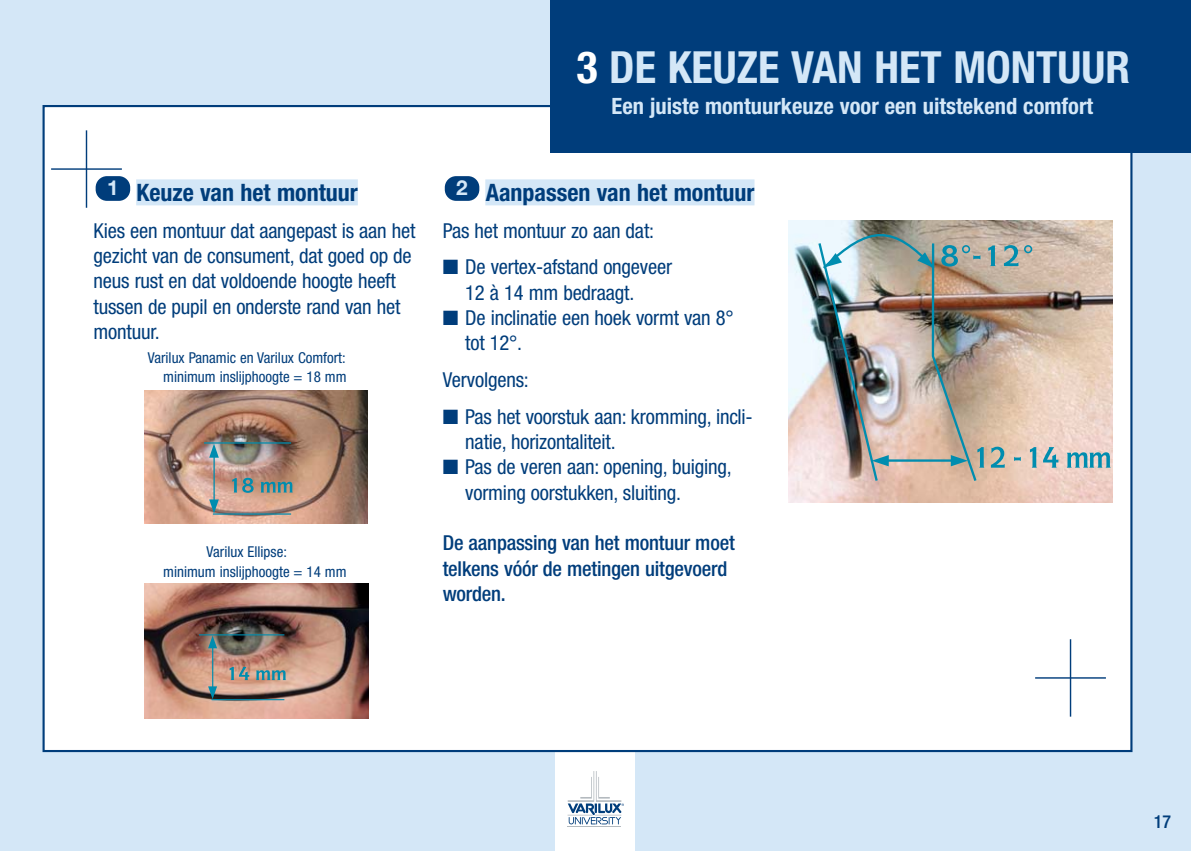
<style>
.page{position:relative;width:1191px;height:851px;background:#fff}
.page>*{position:absolute;margin:0;border:0;box-sizing:border-box;transform-origin:0 0}
.t1{font:700 condensed 44.4px "Helvetica Neue";color:#d4e7f7}
.t2{font:700 condensed 24px "Helvetica Neue";color:#003d7b}
.t3{font:700 condensed 22.4px "Helvetica Neue";color:#d4e7f7}
.t4{font:700 20.8px "Helvetica Neue";color:#d4e7f7}
.t5{font:condensed 20.6px/25.4px "Helvetica Neue";letter-spacing:-.01em;color:#003d7b}
.t6{font:500 condensed 20.6px/25.4px "Helvetica Neue";letter-spacing:-.01em;color:#003d7b}
.t7{font:500 condensed 18px "Helvetica Neue";color:#003d7b}
.t8{font:condensed 15px/18.8px "Helvetica Neue";color:#003d7b;text-align:right}
.s1{color:#fff}
</style>
<div class="page">
<div style="left:0;top:0;width:1190px;height:850px;background:#d4e7f7"></div>
<div style="left:556px;top:752px;width:79px;height:98px;background:#fff"></div>
<hr style="left:567px;top:825px;width:54px;height:1px;background:#b4babf">
<svg style="left:567px;top:771px;width:57px;height:53px"></svg>
<div style="left:44px;top:106px;width:1087px;height:645px;background:#fff"></div>
<div style="left:550px;top:0;width:640px;height:153px;background:#003d7b"></div>
<div style="left:136px;top:179px;width:222px;height:26px;background:#d4e7f7"></div>
<div style="left:485px;top:179px;width:269px;height:26px;background:#d4e7f7"></div>
<div style="left:445px;top:176px;width:34px;height:25px;background:#003d7b;border-radius:11px"></div>
<div style="left:96px;top:176px;width:34px;height:25px;background:#003d7b;border-radius:11px"></div>
<hr style="left:86px;top:130px;width:1px;height:78px;background:#003d7b">
<hr style="left:51px;top:168px;width:71px;height:2px;background:#003d7b">
<hr style="left:1069px;top:639px;width:2px;height:77px;background:#003d7b">
<hr style="left:1035px;top:677px;width:71px;height:1px;background:#003d7b">
<img style="left:144px;top:583px;width:225px;height:135px">
<img style="left:144px;top:390px;width:224px;height:133px">
<hr style="left:205px;top:442px;width:86px;height:1px;background:#008daf">
<hr style="left:213px;top:513px;width:78px;height:1px;background:#008daf">
<hr style="left:213px;top:448px;width:2px;height:61px;background:#008daf">
<svg style="left:209px;top:499px;width:10px;height:14px"></svg>
<svg style="left:209px;top:443px;width:10px;height:14px"></svg>
<svg style="left:232px;top:477px;width:22px;height:15px"></svg>
<svg style="left:260px;top:481px;width:33px;height:11px"></svg>
<hr style="left:200px;top:634px;width:84px;height:1px;background:#008daf">
<hr style="left:211px;top:699px;width:73px;height:1px;background:#008daf">
<hr style="left:212px;top:639px;width:1px;height:56px;background:#008daf">
<svg style="left:208px;top:686px;width:9px;height:13px"></svg>
<svg style="left:208px;top:635px;width:9px;height:13px"></svg>
<svg style="left:229px;top:666px;width:20px;height:14px"></svg>
<svg style="left:256px;top:670px;width:30px;height:10px"></svg>
<img style="left:788px;top:221px;width:324px;height:281px">
<img style="left:816px;top:224px;width:221px;height:259px">
<svg style="left:1043px;top:447px;width:15px;height:20px"></svg>
<svg style="left:1066px;top:452px;width:44px;height:15px"></svg>
<h1 class="t1" style="left:576px;top:52px;width:555px"><span class="s1">3</span> DE KEUZE VAN HET MONTUUR</h1>
<p class="t3" style="left:611px;top:97px;width:483px">Een juiste montuurkeuze voor een uitstekend comfort</p>
<p class="t4" style="left:107px;top:180px;width:13px">1</p>
<p class="t4" style="left:456px;top:180px;width:13px">2</p>
<p class="t2" style="left:137px;top:184px;width:223px">Keuze van het montuur</p>
<p class="t5" style="left:94px;top:219px;width:323px">Kies een montuur dat aangepast is aan het gezicht van de consument, dat goed op de neus rust en dat voldoende hoogte heeft tussen de pupil en onderste rand van het montuur.</p>
<p class="t8" style="left:148px;top:350px;width:200px">Varilux Panamic en Varilux Comfort: minimum inslijphoogte = 18 mm</p>
<p class="t2" style="left:486px;top:184px;width:270px">Aanpassen van het montuur</p>
<p class="t5" style="left:443px;top:219px;width:213px">Pas het montuur zo aan dat:</p>
<p class="t5" style="left:465px;top:256px;width:208px;text-indent:-22px">■ De vertex-afstand ongeveer<br>12 à 14 mm bedraagt.</p>
<p class="t5" style="left:465px;top:306px;width:270px;text-indent:-22px">■ De inclinatie een hoek vormt van 8° tot 12°.</p>
<p class="t5" style="left:443px;top:368px;width:88px">Vervolgens:</p>
<p class="t5" style="left:465px;top:405px;width:289px;text-indent:-22px">■ Pas het voorstuk aan: kromming, incli&shy;natie, horizontaliteit.</p>
<p class="t5" style="left:465px;top:456px;width:268px;text-indent:-22px">■ Pas de veren aan: opening, buiging, vorming oorstukken, sluiting.</p>
<p class="t6" style="left:443px;top:532px;width:293px">De aanpassing van het montuur moet telkens vóór de metingen uitgevoerd worden.</p>
<p class="t8" style="left:163px;top:543px;width:185px;line-height:19.6px;text-align:left;text-indent:43px">Varilux Ellipse:<br>minimum inslijphoogte = 14 mm</p>
<p class="t7" style="left:1154px;top:814px;width:19px">17</p>
</div>
